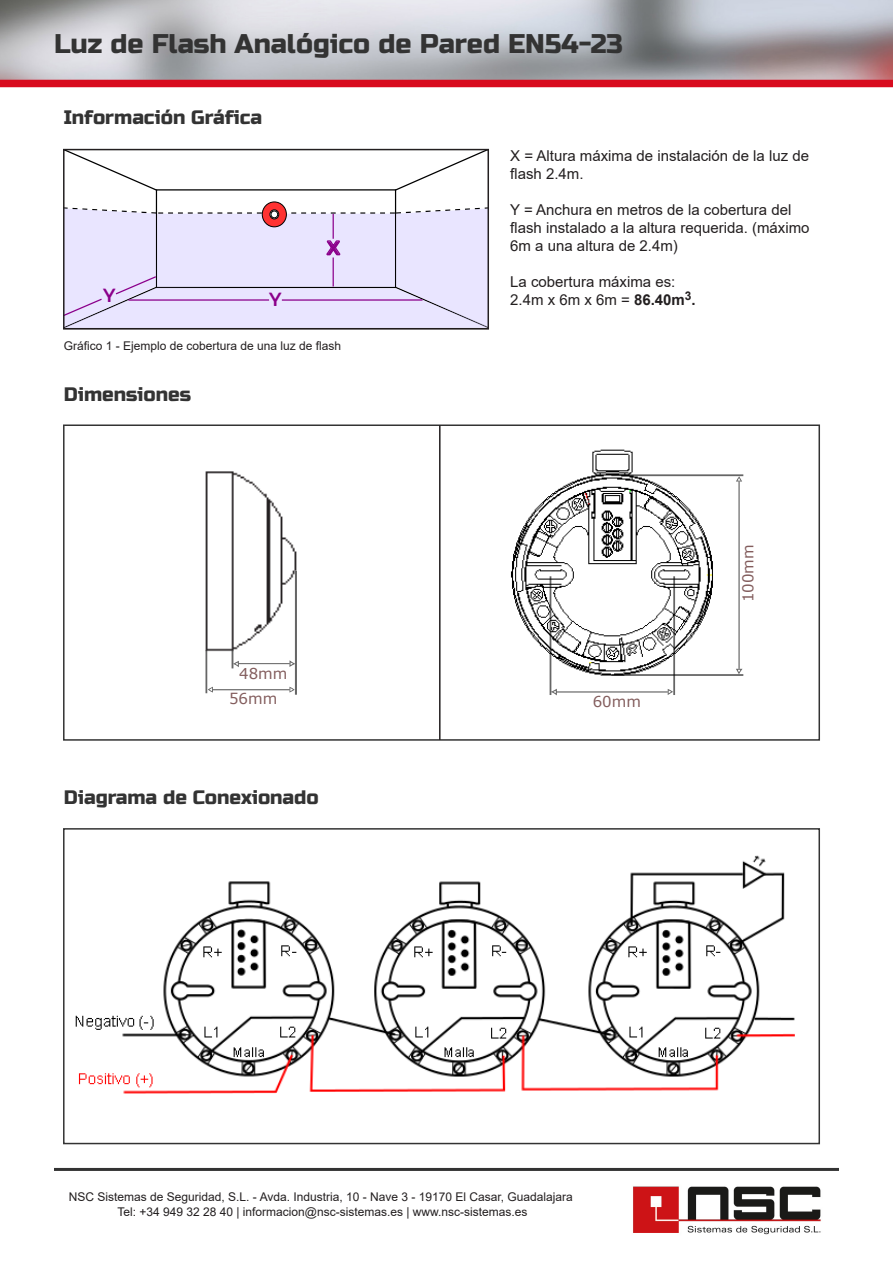
<style>
.page{position:relative;width:893px;height:1263px;background:#fff}
.page>*{position:absolute;margin:0;border:0;box-sizing:border-box;transform-origin:0 0}
.t1{font:27px "Russo One";color:#333}
.t2{font:19.5px "Russo One";color:#333}
.t3{font:700 19.05px "Russo Sans";color:#8b008b}
.t4{font:15px/18px "Arial";color:#231f20}
.t5{font:15px/24.5px "Verdana";color:#835d5d}
.t6{font:12px "Arial";color:#231f20}
.s1{font-weight:700}
</style>
<div class="page">
<img style="left:633px;top:1186px;width:188px;height:49px">
<hr style="left:54px;top:1168px;width:785px;height:3px;background:#333">
<img style="left:0;top:0;width:893px;height:80px">
<div style="left:0;top:80px;width:893px;height:7px;background:#d80b1e"></div>
<img style="left:511px;top:449px;width:232px;height:239px">
<img style="left:205px;top:471px;width:92px;height:220px">
<hr style="left:611px;top:474px;width:132px;height:2px;background:#000">
<hr style="left:611px;top:674px;width:132px;height:2px;background:#000">
<svg style="left:737px;top:478px;width:4px;height:3px"></svg>
<svg style="left:737px;top:669px;width:4px;height:3px"></svg>
<hr style="left:738px;top:482px;width:2px;height:187px;background:#000">
<hr style="left:295px;top:571px;width:2px;height:124px;background:#000">
<hr style="left:205px;top:650px;width:2px;height:43px;background:#000">
<svg style="left:207px;top:686px;width:6px;height:8px"></svg>
<svg style="left:289px;top:686px;width:6px;height:7px"></svg>
<hr style="left:213px;top:689px;width:76px;height:1px;background:#000">
<svg style="left:232px;top:650px;width:8px;height:18px"></svg>
<svg style="left:289px;top:659px;width:6px;height:8px"></svg>
<hr style="left:239px;top:663px;width:51px;height:1px;background:#000">
<hr style="left:550px;top:576px;width:1px;height:119px;background:#000">
<hr style="left:673px;top:576px;width:2px;height:119px;background:#000">
<svg style="left:551px;top:688px;width:7px;height:7px"></svg>
<svg style="left:667px;top:689px;width:6px;height:6px"></svg>
<hr style="left:557px;top:691px;width:111px;height:1px;background:#000">
<div style="left:63px;top:424px;width:757px;height:317px;border:2px solid #333"></div>
<img style="left:75px;top:855px;width:720px;height:239px">
<div style="left:63px;top:828px;width:757px;height:316px;border:2px solid #333"></div>
<hr style="left:439px;top:425px;width:2px;height:315px;background:#231f20">
<svg style="left:68px;top:152px;width:90px;height:40px"></svg>
<svg style="left:394px;top:152px;width:90px;height:40px"></svg>
<svg style="left:262px;top:202px;width:24px;height:25px"></svg>
<div style="left:262px;top:202px;width:25px;height:25px;border:1px solid #000;border-radius:50%"></div>
<svg style="left:66px;top:206px;width:420px;height:121px;background:#e5dff8"></svg>
<div style="left:63px;top:149px;width:426px;height:181px;border:2px solid #231f20"></div>
<p class="t1" style="left:54px;top:28px;width:571px">Luz de Flash Analógico de Pared EN54-23</p>
<p class="t2" style="left:64px;top:106px;width:200px">Información Gráfica</p>
<h3 class="t3" style="left:103px;top:284px;width:14px">Y</h3>
<h3 class="t3" style="left:269px;top:287px;width:14px">Y</h3>
<h3 class="t3" style="left:327px;top:236px;width:14px">X</h3>
<p class="t6" style="left:64px;top:337px;width:279px">Gráfico 1 - Ejemplo de cobertura de una luz de flash</p>
<p class="t2" style="left:64px;top:383px;width:129px">Dimensiones</p>
<p class="t5" style="left:229px;top:662px;width:60px;text-indent:10px">48mm<br>56mm</p>
<p class="t2" style="left:64px;top:786px;width:256px">Diagrama de Conexionado</p>
<p class="t4" style="left:510px;top:146px;width:300px">X = Altura máxima de instalación de la luz de flash 2.4m.</p>
<p class="t4" style="left:510px;top:200px;width:301px">Y = Anchura en metros de la cobertura del flash instalado a la altura requerida. (máximo<br>6m a una altura de 2.4m)</p>
<p class="t4" style="left:510px;top:272px;width:167px">La cobertura máxima es:</p>
<p class="t4" style="left:510px;top:290px;width:187px">2.4m x 6m x 6m = <span class="s1">86.40m</span><sup>3</sup><span class="s1">.</span></p>
<p class="t5" style="left:593px;top:689px;width:50px">60mm</p>
<p class="t5" style="left:736px;top:602px;width:59px;rotate:-90deg">100mm</p>
<p class="t6" style="left:69px;top:1189px;width:506px">NSC Sistemas de Seguridad, S.L. - Avda. Industria, 10 - Nave 3 - 19170 El Casar, Guadalajara</p>
<p class="t6" style="left:117px;top:1203px;width:412px">Tel: +34 949 32 28 40 | informacion@nsc-sistemas.es | www.nsc-sistemas.es</p>
</div>
